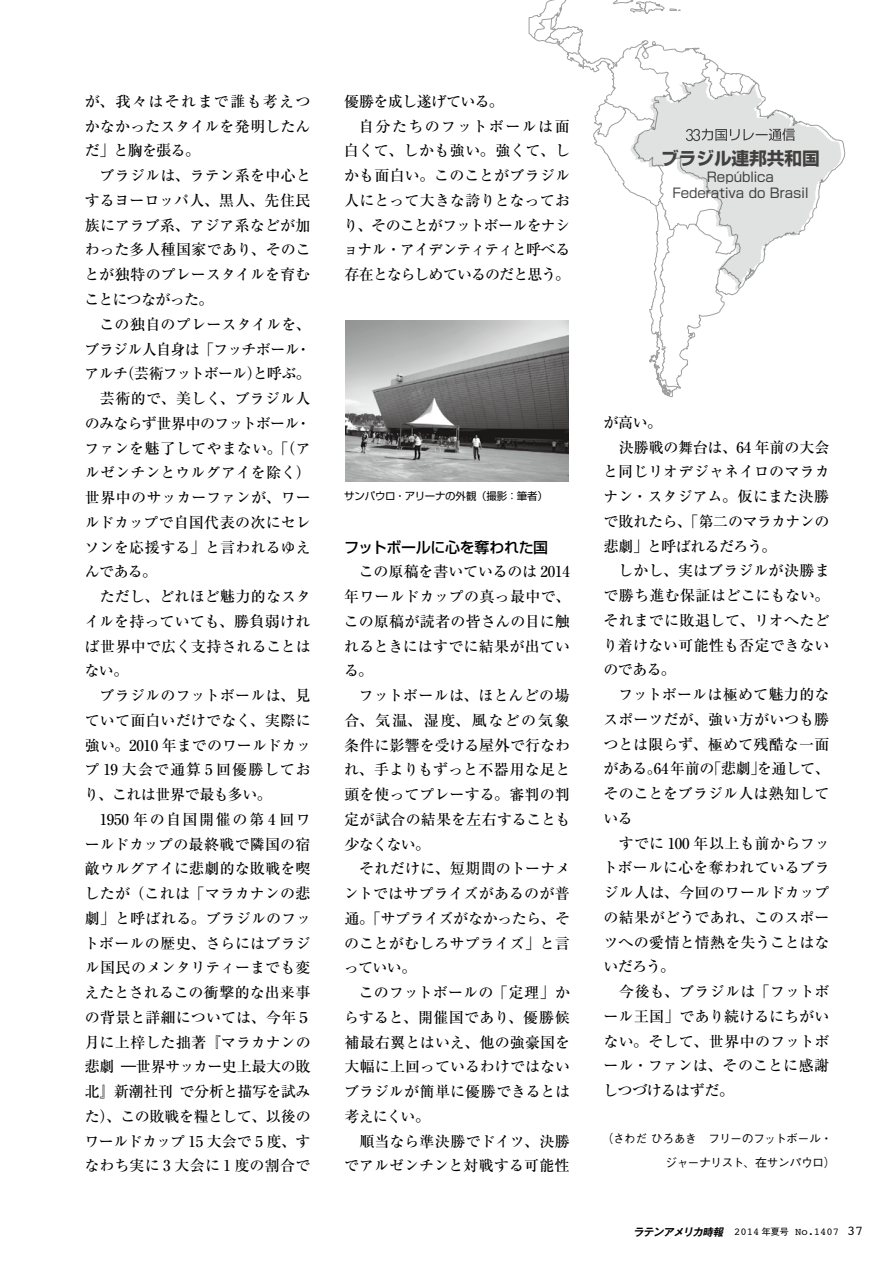
<style>
.page{position:relative;width:893px;height:1263px;background:#fff}
.page>*{position:absolute;margin:0;border:0;box-sizing:border-box;transform-origin:0 0}
.t1{font:700 17.7px "Shin Go Pro";color:#4c4948}
.t2{font:500 15px/24.8px "Ryumin Pro";letter-spacing:.005em;color:#000;text-align:justify}
.t3{font:500 15px "Ryumin Pro";letter-spacing:-.03em;color:#000}
.t4{font:500 15px "Ryumin Pro";letter-spacing:-.035em;color:#000}
.t5{font:500 15px "Ryumin Pro";letter-spacing:-.055em;color:#000}
.t6{font:500 15px "Ryumin Pro";letter-spacing:-.045em;color:#000}
.t7{font:500 15px "Ryumin Pro";letter-spacing:-.025em;color:#000}
.t8{font:500 15px "Ryumin Pro";letter-spacing:-.02em;color:#000}
.t9{font:500 15px "Ryumin Pro";letter-spacing:-.06em;color:#000}
.t10{font:500 15px "Ryumin Pro";letter-spacing:-.065em;color:#000}
.t11{font:500 15px "Ryumin Pro";letter-spacing:.065em;color:#000}
.t12{font:500 15px "Ryumin Pro";letter-spacing:.09em;color:#000}
.t13{font:500 15px "Shin Go Pro";letter-spacing:-.025em;color:#000}
.t14{font:500 15px "Ryumin Pro";letter-spacing:.095em;color:#000}
.t15{font:13.2px/16.5px "Shin Go Pro";color:#4c4948;text-align:center}
.t16{font:500 12px/24px "Gothic BBB Pro";letter-spacing:-.055em;color:#000;text-align:right}
.t17{font:10.5px "Courier";color:#000}
.t18{font:10.5px "Shin Go Pro";letter-spacing:-.025em;color:#000}
.s1{font-family:"Gothic MB101 Pro De";font-weight:700;font-style:italic}
.s2{font-family:"Gothic MB101 Pro";font-size:9px}
.s3{font-size:13.5px}
</style>
<div class="page">
<svg style="left:533px;top:2px;width:219px;height:387px"></svg>
<svg style="left:630px;top:79px;width:211px;height:211px"></svg>
<img style="left:345px;top:320px;width:224px;height:162px">
<p class="t2" style="left:85px;top:88px;width:227px">が、我々はそれまで誰も考えつかなかったスタイルを発明したんだ」と胸を張る。</p>
<p class="t2" style="left:84px;top:162px;width:228px;text-indent:15px">ブラジルは、ラテン系を中心とするヨーロッパ人、黒人、先住民族にアラブ系、アジア系などが加わった多人種国家であり、そのことが独特のプレースタイルを育むことにつながった。</p>
<p class="t2" style="left:100px;top:311px;width:213px">この独自のプレースタイルを、</p>
<p class="t6" style="left:85px;top:337px;width:228px">ブラジル人自身は「フッチボール・</p>
<p class="t5" style="left:85px;top:362px;width:228px">アルチ（芸術フットボール）と呼ぶ。</p>
<p class="t2" style="left:100px;top:385px;width:212px">芸術的で、美しく、ブラジル人</p>
<p class="t6" style="left:85px;top:411px;width:228px">のみならず世界中のフットボール・</p>
<p class="t2" style="left:85px;top:434px;width:228px">ファンを魅了してやまない。「（ア</p>
<p class="t2" style="left:85px;top:459px;width:228px">ルゼンチンとウルグアイを除く）</p>
<p class="t2" style="left:85px;top:484px;width:227px">世界中のサッカーファンが、ワー</p>
<p class="t2" style="left:85px;top:509px;width:228px">ルドカップで自国代表の次にセレ</p>
<p class="t2" style="left:85px;top:533px;width:228px">ソンを応援する」と言われるゆえ</p>
<p class="t2" style="left:85px;top:558px;width:74px">んである。</p>
<p class="t2" style="left:100px;top:583px;width:213px">ただし、どれほど魅力的なスタ</p>
<p class="t2" style="left:85px;top:608px;width:227px">イルを持っていても、勝負弱けれ</p>
<p class="t2" style="left:85px;top:632px;width:228px">ば世界中で広く支持されることは</p>
<p class="t2" style="left:85px;top:657px;width:45px">ない。</p>
<p class="t2" style="left:100px;top:682px;width:212px">ブラジルのフットボールは、見</p>
<p class="t2" style="left:85px;top:707px;width:227px">ていて面白いだけでなく、実際に</p>
<p class="t2" style="left:85px;top:731px;width:228px">強い。2010 年までのワールドカッ</p>
<p class="t11" style="left:85px;top:758px;width:228px">プ 19 大会で通算 5 回優勝してお</p>
<p class="t3" style="left:84px;top:783px;width:189px">り、これは世界で最も多い。</p>
<p class="t12" style="left:100px;top:807px;width:213px">1950 年の自国開催の第 4 回ワ</p>
<p class="t2" style="left:85px;top:830px;width:227px">ールドカップの最終戦で隣国の宿</p>
<p class="t2" style="left:85px;top:855px;width:227px">敵ウルグアイに悲劇的な敗戦を喫</p>
<p class="t2" style="left:84px;top:880px;width:228px">したが（これは「マラカナンの悲</p>
<p class="t2" style="left:85px;top:905px;width:228px">劇」と呼ばれる。ブラジルのフッ</p>
<p class="t2" style="left:84px;top:929px;width:228px">トボールの歴史、さらにはブラジ</p>
<p class="t2" style="left:85px;top:954px;width:227px">ル国民のメンタリティーまでも変</p>
<p class="t2" style="left:85px;top:979px;width:227px">えたとされるこの衝撃的な出来事</p>
<p class="t2" style="left:85px;top:1004px;width:228px">の背景と詳細については、今年５</p>
<p class="t2" style="left:85px;top:1028px;width:227px">月に上梓した拙著『マラカナンの</p>
<p class="t7" style="left:85px;top:1055px;width:227px">悲劇 ―世界サッカー史上最大の敗</p>
<p class="t8" style="left:85px;top:1080px;width:227px">北』新潮社刊 で分析と描写を試み</p>
<p class="t8" style="left:85px;top:1104px;width:227px">た）、この敗戦を糧として、以後の</p>
<p class="t4" style="left:85px;top:1129px;width:228px">ワールドカップ 15 大会で 5 度、す</p>
<p class="t2" style="left:85px;top:1152px;width:227px">なわち実に 3 大会に 1 度の割合で</p>
<p class="t4" style="left:344px;top:90px;width:161px">優勝を成し遂げている。</p>
<p class="t14" style="left:359px;top:114px;width:213px">自分たちのフットボールは面</p>
<p class="t2" style="left:344px;top:137px;width:228px">白くて、しかも強い。強くて、し</p>
<p class="t2" style="left:344px;top:162px;width:227px">かも面白い。このことがブラジル</p>
<p class="t2" style="left:344px;top:187px;width:227px">人にとって大きな誇りとなってお</p>
<p class="t5" style="left:344px;top:213px;width:228px">り、そのことがフットボールをナシ</p>
<p class="t9" style="left:344px;top:238px;width:228px">ョナル・アイデンティティと呼べる</p>
<p class="t10" style="left:344px;top:263px;width:227px">存在とならしめているのだと思う。</p>
<p class="t18" style="left:344px;top:487px;width:205px">サンパウロ・アリーナの外観（撮影：筆者）</p>
<p class="t13" style="left:344px;top:534px;width:206px">フットボールに心を奪われた国</p>
<p class="t2" style="left:344px;top:558px;width:228px;text-indent:15px">この原稿を書いているのは 2014年ワールドカップの真っ最中で、この原稿が読者の皆さんの目に触れるときにはすでに結果が出ている。</p>
<p class="t2" style="left:344px;top:682px;width:228px;text-indent:15px">フットボールは、ほとんどの場合、気温、湿度、風などの気象条件に影響を受ける屋外で行なわれ、手よりもずっと不器用な足と頭を使ってプレーする。審判の判定が試合の結果を左右することも少なくない。</p>
<p class="t2" style="left:344px;top:855px;width:228px;text-indent:15px">それだけに、短期間のトーナメントではサプライズがあるのが普通。「サプライズがなかったら、そのことがむしろサプライズ」と言っていい。</p>
<p class="t2" style="left:344px;top:979px;width:228px;text-indent:15px">このフットボールの「定理」からすると、開催国であり、優勝候補最右翼とはいえ、他の強豪国を大幅に上回っているわけではないブラジルが簡単に優勝できるとは考えにくい。</p>
<p class="t2" style="left:344px;top:1127px;width:227px;text-align:right">順当なら準決勝でドイツ、決勝でアルゼンチンと対戦する可能性</p>
<p class="t1" style="left:661px;top:144px;width:160px">ブラジル連邦共和国</p>
<p class="t15" style="left:672px;top:167px;width:137px">República<br>Federativa do Brasil</p>
<p class="t2" style="left:604px;top:409px;width:60px">が高い。</p>
<p class="t2" style="left:619px;top:433px;width:212px">決勝戦の舞台は、64 年前の大会</p>
<p class="t2" style="left:603px;top:458px;width:228px">と同じリオデジャネイロのマラカ</p>
<p class="t2" style="left:603px;top:483px;width:227px">ナン・スタジアム。仮にまた決勝</p>
<p class="t7" style="left:604px;top:509px;width:227px">で敗れたら、「第二のマラカナンの</p>
<p class="t4" style="left:604px;top:534px;width:174px">悲劇」と呼ばれるだろう。</p>
<p class="t2" style="left:618px;top:557px;width:213px">しかし、実はブラジルが決勝ま</p>
<p class="t2" style="left:604px;top:582px;width:228px">で勝ち進む保証はどこにもない。</p>
<p class="t2" style="left:604px;top:607px;width:227px">それまでに敗退して、リオへたど</p>
<p class="t2" style="left:603px;top:631px;width:228px">り着けない可能性も否定できない</p>
<p class="t2" style="left:604px;top:656px;width:74px">のである。</p>
<p class="t2" style="left:618px;top:681px;width:213px">フットボールは極めて魅力的な</p>
<p class="t2" style="left:604px;top:706px;width:227px">スポーツだが、強い方がいつも勝</p>
<p class="t2" style="left:604px;top:730px;width:227px">つとは限らず、極めて残酷な一面</p>
<p class="t3" style="left:604px;top:757px;width:228px">がある。64年前の「悲劇」を通して、</p>
<p class="t2" style="left:604px;top:780px;width:227px">そのことをブラジル人は熟知して</p>
<p class="t2" style="left:604px;top:805px;width:31px">いる</p>
<p class="t2" style="left:619px;top:829px;width:213px">すでに 100 年以上も前からフッ</p>
<p class="t2" style="left:603px;top:854px;width:228px">トボールに心を奪われているブラ</p>
<p class="t2" style="left:603px;top:879px;width:227px">ジル人は、今回のワールドカップ</p>
<p class="t2" style="left:604px;top:904px;width:227px">の結果がどうであれ、このスポー</p>
<p class="t2" style="left:603px;top:928px;width:228px">ツへの愛情と情熱を失うことはな</p>
<p class="t2" style="left:604px;top:953px;width:73px">いだろう。</p>
<p class="t2" style="left:619px;top:978px;width:212px">今後も、ブラジルは「フットボ</p>
<p class="t2" style="left:604px;top:1003px;width:227px">ール王国」であり続けるにちがい</p>
<p class="t2" style="left:603px;top:1027px;width:227px">ない。そして、世界中のフットボ</p>
<p class="t2" style="left:604px;top:1052px;width:227px">ール・ファンは、そのことに感謝</p>
<p class="t3" style="left:603px;top:1079px;width:132px">しつづけるはずだ。</p>
<p class="t16" style="left:601px;top:1125px;width:236px">（さわだ ひろあき　フリーのフットボール・ジャーナリスト、在サンパウロ）</p>
<p class="t17" style="left:633px;top:1223px;width:231px"><span class="s1">ラテンアメリカ時報</span> 2014 <span class="s2">年夏号</span> No.1407 <span class="s3">37</span></p>
</div>
